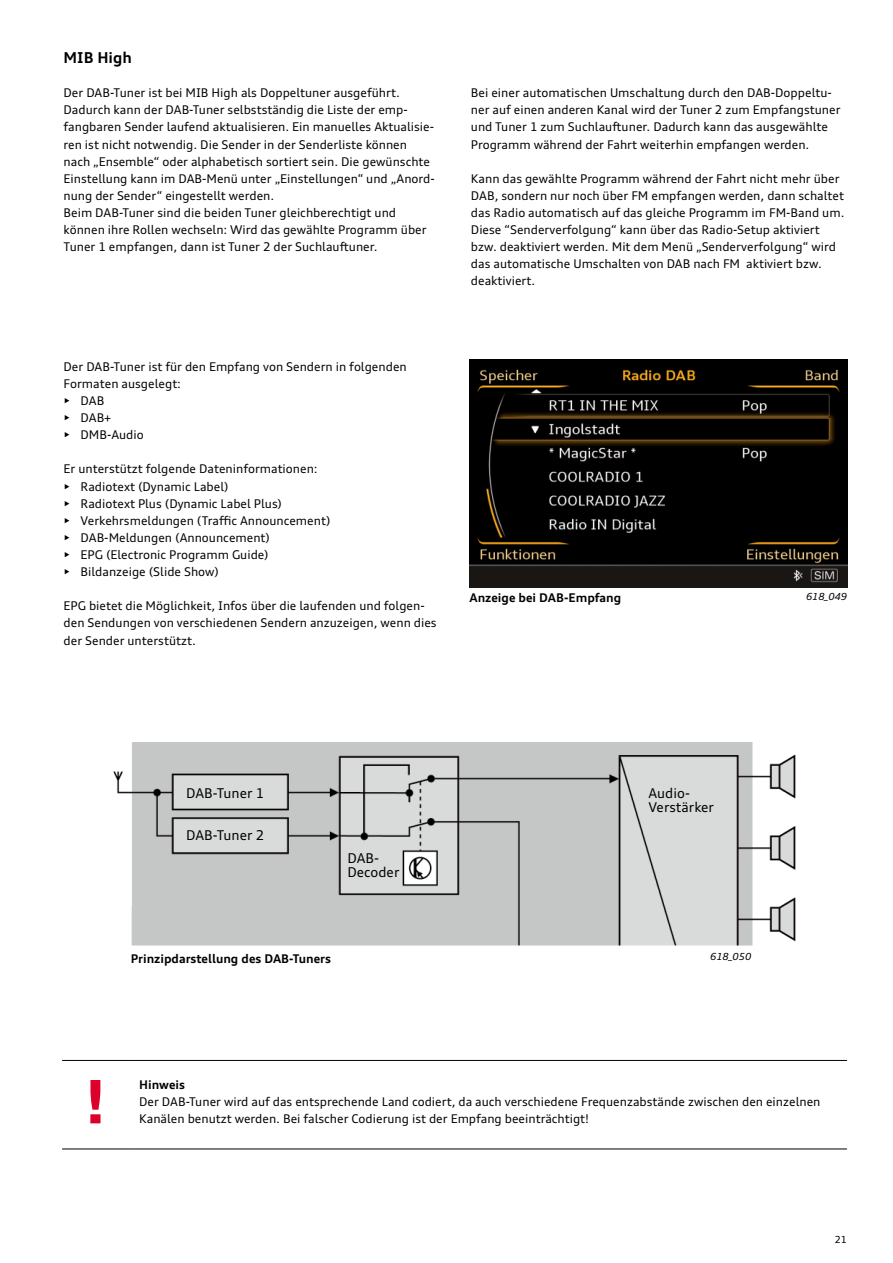
<style>
.page{position:relative;width:893px;height:1263px;background:#fff}
.page>*{position:absolute;margin:0;border:0;box-sizing:border-box;transform-origin:0 0}
.t1{font:700 expanded 60px "Audi Type";color:#db012a}
.t2{font:700 15px "Audi Type";color:#000}
.t3{font:13.5px/14.2px "Audi Type";color:#000}
.t4{font:12px/17.1px "Audi Type";color:#000}
.t5{font:700 12px "Audi Type";color:#000}
.t6{font:italic 9.75px "Audi Type";color:#000}
.t7{font:9.75px "Audi Type";color:#000}
</style>
<div class="page">
<img style="left:469px;top:360px;width:378px;height:227px">
<img style="left:113px;top:742px;width:683px;height:204px">
<hr style="left:62px;top:1060px;width:73px;height:1px;background:#000">
<hr style="left:135px;top:1060px;width:712px;height:1px;background:#000">
<hr style="left:62px;top:1148px;width:73px;height:1px;background:#000">
<hr style="left:135px;top:1148px;width:712px;height:1px;background:#000">
<p class="t2" style="left:64px;top:48px;width:70px">MIB High</p>
<p class="t4" style="left:64px;top:84px;width:373px">Der DAB-Tuner ist bei MIB High als Doppeltuner ausgeführt.<br>Dadurch kann der DAB-Tuner selbstständig die Liste der emp&shy;fangbaren Sender laufend aktualisieren. Ein manuelles Aktualisie&shy;ren ist nicht notwendig. Die Sender in der Senderliste können nach „Ensemble“ oder alphabetisch sortiert sein. Die gewünschte Einstellung kann im DAB-Menü unter „Einstellungen“ und „Anord&shy;nung der Sender“ eingestellt werden.<br>Beim DAB-Tuner sind die beiden Tuner gleichberechtigt und können ihre Rollen wechseln: Wird das gewählte Programm über Tuner 1 empfangen, dann ist Tuner 2 der Suchlauftuner.</p>
<p class="t4" style="left:471px;top:84px;width:371px">Bei einer automatischen Umschaltung durch den DAB-Doppeltu&shy;ner auf einen anderen Kanal wird der Tuner 2 zum Empfangstuner und Tuner 1 zum Suchlauftuner. Dadurch kann das ausgewählte Programm während der Fahrt weiterhin empfangen werden.</p>
<p class="t4" style="left:471px;top:170px;width:375px">Kann das gewählte Programm während der Fahrt nicht mehr über DAB, sondern nur noch über FM empfangen werden, dann schaltet das Radio automatisch auf das gleiche Programm im FM-Band um.<br>Diese “Senderverfolgung“ kann über das Radio-Setup aktiviert bzw. deaktiviert werden. Mit dem Menü „Senderverfolgung“ wird das automatische Umschalten von DAB nach FM aktiviert bzw. deaktiviert.</p>
<p class="t4" style="left:64px;top:358px;width:345px">Der DAB-Tuner ist für den Empfang von Sendern in folgenden<br>Formaten ausgelegt:</p>
<p class="t4" style="left:64px;top:392px;width:42px">• DAB</p>
<p class="t4" style="left:64px;top:409px;width:49px">• DAB+</p>
<p class="t4" style="left:64px;top:426px;width:82px">• DMB-Audio</p>
<p class="t4" style="left:64px;top:460px;width:256px">Er unterstützt folgende Dateninformationen:</p>
<p class="t4" style="left:64px;top:478px;width:167px">• Radiotext (Dynamic Label)</p>
<p class="t4" style="left:64px;top:495px;width:220px">• Radiotext Plus (Dynamic Label Plus)</p>
<p class="t4" style="left:64px;top:512px;width:268px">• Verkehrsmeldungen (Traffic Announcement)</p>
<p class="t4" style="left:64px;top:529px;width:208px">• DAB-Meldungen (Announcement)</p>
<p class="t4" style="left:64px;top:546px;width:207px">• EPG (Electronic Programm Guide)</p>
<p class="t4" style="left:64px;top:563px;width:157px">• Bildanzeige (Slide Show)</p>
<p class="t4" style="left:64px;top:597px;width:375px">EPG bietet die Möglichkeit, Infos über die laufenden und folgen&shy;den Sendungen von verschiedenen Sendern anzuzeigen, wenn dies der Sender unterstützt.</p>
<p class="t5" style="left:469px;top:590px;width:153px">Anzeige bei DAB-Empfang</p>
<p class="t6" style="left:806px;top:590px;width:42px">618_049</p>
<p class="t3" style="left:186px;top:786px;width:80px">DAB-Tuner 1</p>
<p class="t3" style="left:186px;top:828px;width:80px">DAB-Tuner 2</p>
<p class="t3" style="left:347px;top:851px;width:54px">DAB-<br>Decoder</p>
<p class="t5" style="left:131px;top:951px;width:202px">Prinzipdarstellung des DAB-Tuners</p>
<p class="t3" style="left:648px;top:786px;width:67px">Audio-<br>Verstärker</p>
<p class="t6" style="left:710px;top:951px;width:42px">618_050</p>
<h1 class="t1" style="left:83px;top:1063px;width:26px">!</h1>
<p class="t5" style="left:139px;top:1077px;width:47px">Hinweis</p>
<p class="t4" style="left:139px;top:1093px;width:683px">Der DAB-Tuner wird auf das entsprechende Land codiert, da auch verschiedene Frequenzabstände zwischen den einzelnen<br>Kanälen benutzt werden. Bei falscher Codierung ist der Empfang beeinträchtigt!</p>
<p class="t7" style="left:835px;top:1233px;width:14px">21</p>
</div>
